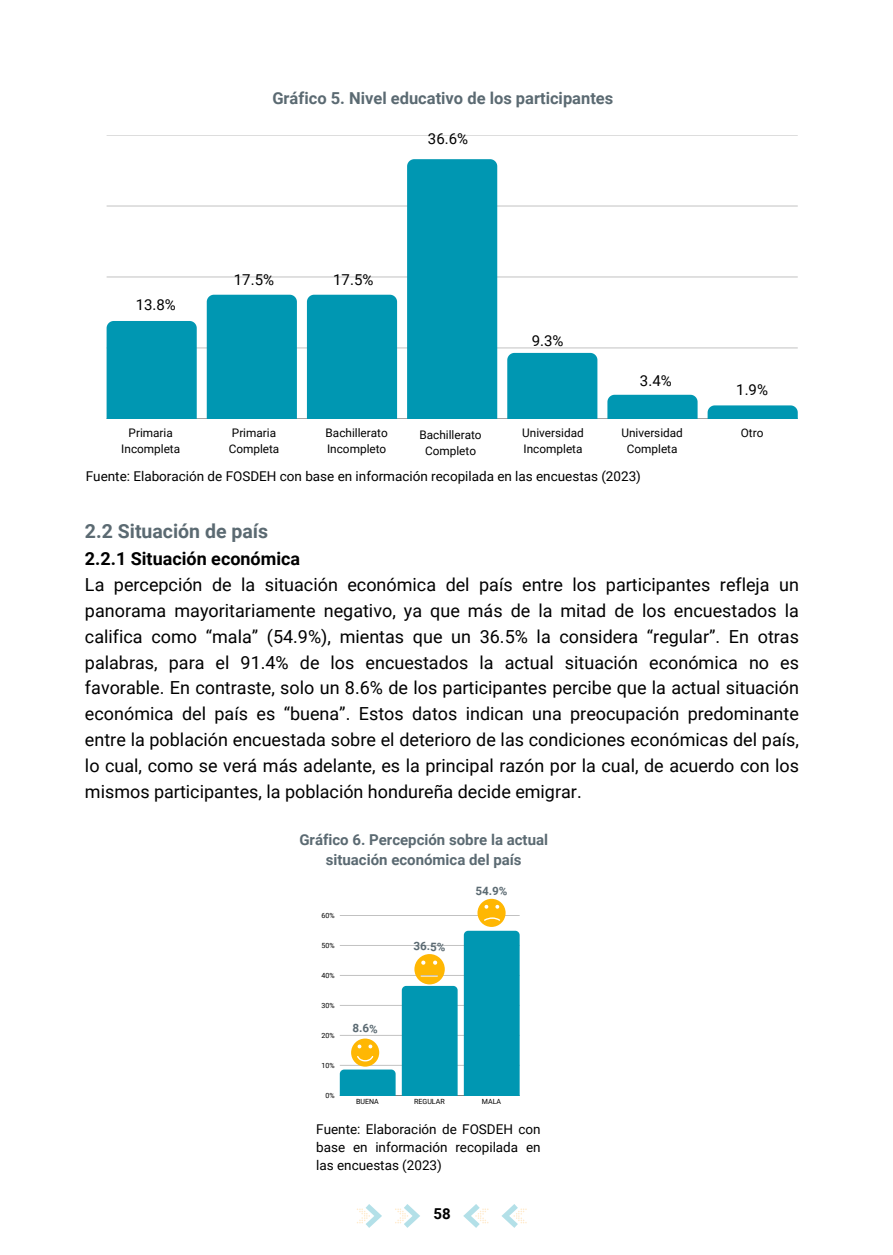
<style>
.page{position:relative;width:893px;height:1255px;background:#fff}
.page>*{position:absolute;margin:0;border:0;box-sizing:border-box;transform-origin:0 0}
.t1{font:700 19.5px "Roboto";color:#5b6a72}
.t2{font:18px/25.8px "Roboto";color:#000;text-align:justify}
.t3{font:700 18px "Roboto";color:#000}
.t4{font:700 16.5px "Roboto";color:#5b6a72}
.t5{font:700 15px/20.2px "Roboto";color:#5b6a72;text-align:center}
.t6{font:15px "Roboto";color:#000}
.t7{font:700 15px "Roboto";color:#000}
.t8{font:13.5px/18px "Roboto";color:#000;text-align:justify}
.t9{font:11.85px/15.8px "Roboto";color:#000;text-align:center}
.t10{font:700 11.55px "Roboto";color:#5b6a72}
.t11{font:7.05px "Roboto";color:#000}
</style>
<div class="page">
<svg style="left:357px;top:1204px;width:25px;height:23px"></svg>
<svg style="left:395px;top:1204px;width:25px;height:23px"></svg>
<svg style="left:501px;top:1204px;width:25px;height:23px"></svg>
<svg style="left:463px;top:1204px;width:25px;height:23px"></svg>
<hr style="left:107px;top:348px;width:690px;height:1px;background:#000">
<hr style="left:107px;top:277px;width:690px;height:1px;background:#000">
<hr style="left:107px;top:206px;width:690px;height:1px;background:#000">
<hr style="left:107px;top:135px;width:690px;height:1px;background:#000">
<hr style="left:107px;top:418px;width:690px;height:1px;background:#000">
<div style="left:107px;top:321px;width:90px;height:98px;background:#0097b2"></div>
<div style="left:207px;top:295px;width:90px;height:124px;background:#0097b2"></div>
<div style="left:307px;top:295px;width:90px;height:124px;background:#0097b2"></div>
<div style="left:407px;top:159px;width:90px;height:260px;background:#0097b2"></div>
<div style="left:507px;top:353px;width:90px;height:66px;background:#0097b2"></div>
<div style="left:607px;top:395px;width:90px;height:24px;background:#0097b2"></div>
<svg style="left:707px;top:405px;width:90px;height:14px"></svg>
<hr style="left:340px;top:1065px;width:179px;height:1px;background:#000">
<hr style="left:340px;top:1035px;width:179px;height:1px;background:#000">
<hr style="left:340px;top:1005px;width:179px;height:1px;background:#000">
<hr style="left:340px;top:975px;width:179px;height:1px;background:#000">
<hr style="left:340px;top:945px;width:179px;height:1px;background:#000">
<hr style="left:340px;top:915px;width:179px;height:1px;background:#000">
<hr style="left:340px;top:1095px;width:179px;height:1px;background:#000">
<svg style="left:340px;top:1038px;width:55px;height:57px"></svg>
<svg style="left:402px;top:954px;width:55px;height:141px;background:#39a8ad"></svg>
<svg style="left:464px;top:898px;width:55px;height:197px;background:#2aa4b1"></svg>
<p class="t4" style="left:272px;top:89px;width:342px">Gráfico 5. Nivel educativo de los participantes</p>
<p class="t6" style="left:136px;top:296px;width:42px">13.8%</p>
<p class="t6" style="left:234px;top:271px;width:42px">17.5%</p>
<p class="t6" style="left:333px;top:271px;width:42px">17.5%</p>
<p class="t6" style="left:428px;top:130px;width:42px">36.6%</p>
<p class="t6" style="left:531px;top:332px;width:33px">9.3%</p>
<p class="t6" style="left:640px;top:372px;width:33px">3.4%</p>
<p class="t6" style="left:736px;top:381px;width:33px">1.9%</p>
<p class="t9" style="left:121px;top:425px;width:60px">Primaria<br>Incompleta</p>
<p class="t9" style="left:229px;top:425px;width:52px;text-align:left">Primaria<br>Completa</p>
<p class="t9" style="left:325px;top:425px;width:64px;text-align:left">Bachillerato<br>Incompleto</p>
<p class="t9" style="left:419px;top:427px;width:64px">Bachillerato<br>Completo</p>
<p class="t9" style="left:522px;top:425px;width:63px;text-align:left">Universidad<br>Incompleta</p>
<p class="t9" style="left:621px;top:425px;width:63px">Universidad<br>Completa</p>
<p class="t9" style="left:740px;top:425px;width:24px">Otro</p>
<p class="t8" style="left:86px;top:467px;width:556px">Fuente: Elaboración de FOSDEH con base en información recopilada en las encuestas (2023)</p>
<p class="t1" style="left:85px;top:520px;width:185px">2.2 Situación de país</p>
<p class="t3" style="left:85px;top:548px;width:217px">2.2.1 Situación económica</p>
<p class="t2" style="left:85px;top:572px;width:715px">La percepción de la situación económica del país entre los participantes refleja un panorama mayoritariamente negativo, ya que más de la mitad de los encuestados la califica como “mala” (54.9%), mientas que un 36.5% la considera “regular”. En otras palabras, para el 91.4% de los encuestados la actual situación económica no es favorable. En contraste, solo un 8.6% de los participantes percibe que la actual situación económica del país es “buena”. Estos datos indican una preocupación predominante entre la población encuestada sobre el deterioro de las condiciones económicas del país, lo cual, como se verá más adelante, es la principal razón por la cual, de acuerdo con los mismos participantes, la población hondureña decide emigrar.</p>
<p class="t5" style="left:299px;top:830px;width:250px">Gráfico 6. Percepción sobre la actual situación económica del país</p>
<p class="t11" style="left:321px;top:911px;width:15px">60%</p>
<p class="t11" style="left:321px;top:941px;width:15px">50%</p>
<p class="t11" style="left:321px;top:971px;width:15px">40%</p>
<p class="t11" style="left:321px;top:1001px;width:15px">30%</p>
<p class="t11" style="left:321px;top:1031px;width:15px">20%</p>
<p class="t11" style="left:321px;top:1061px;width:15px">10%</p>
<p class="t11" style="left:325px;top:1091px;width:11px">0%</p>
<p class="t10" style="left:352px;top:1021px;width:27px;rotate:1deg">8.6%</p>
<p class="t10" style="left:414px;top:939px;width:33px;rotate:1deg">36.5%</p>
<p class="t10" style="left:475px;top:884px;width:33px;rotate:1deg">54.9%</p>
<p class="t11" style="left:356px;top:1097px;width:24px">BUENA</p>
<p class="t11" style="left:414px;top:1097px;width:32px">REGULAR</p>
<p class="t11" style="left:481px;top:1097px;width:21px">MALA</p>
<p class="t8" style="left:316px;top:1120px;width:226px">Fuente: Elaboración de FOSDEH con base en información recopilada en las encuestas (2023)</p>
<p class="t7" style="left:433px;top:1205px;width:19px">58</p>
</div>
